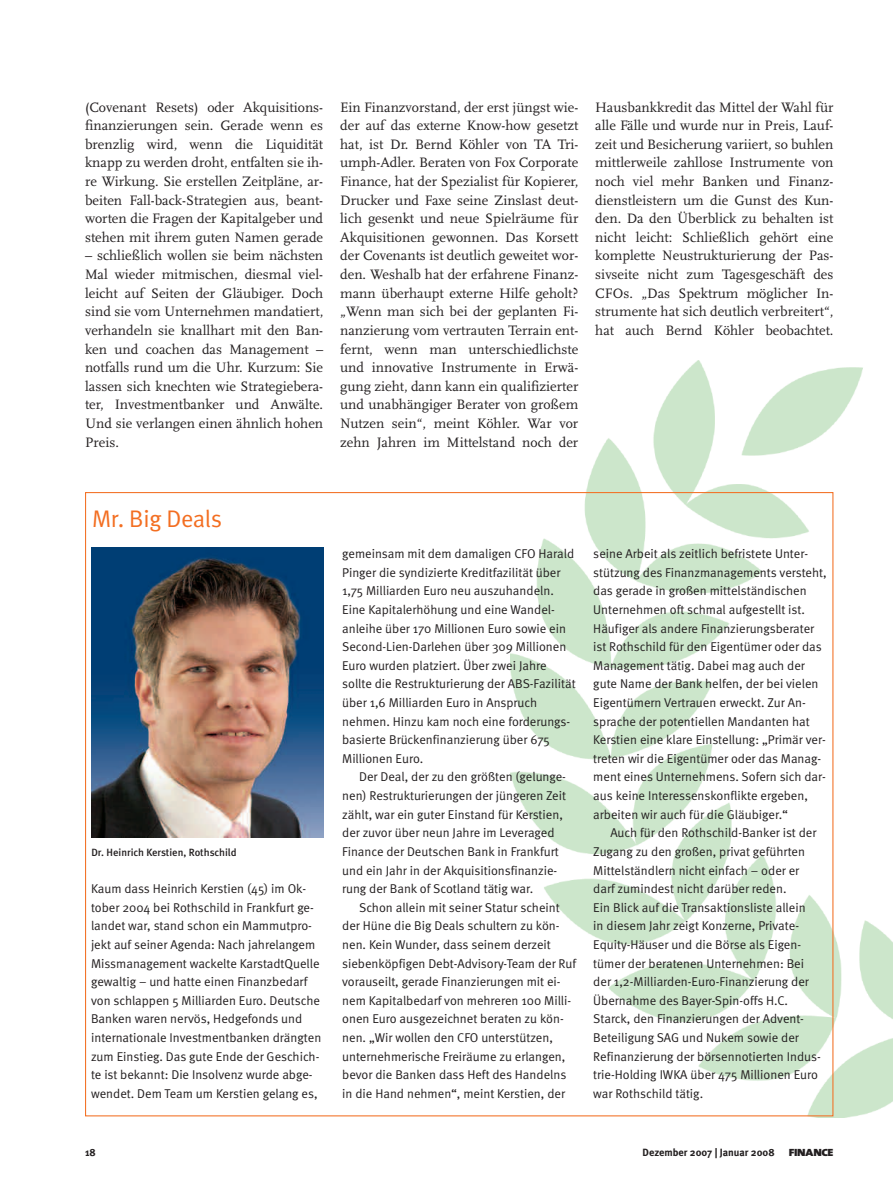
<style>
.page{position:relative;width:893px;height:1191px;background:#fff}
.page>*{position:absolute;margin:0;border:0;box-sizing:border-box;transform-origin:0 0}
.t1{font:24px "Meta Normal LF";letter-spacing:-.01em;color:#f36e21}
.t2{font:14.25px/18.6px "Scala";color:#231f20;text-align:justify}
.t3{font:12.75px/18.6px "Meta Normal";color:#231f20}
.t4{font:500 10.5px "Meta";color:#231f20}
.t5{font:700 10.5px "Meta";color:#231f20}
.t6{font:900 10.5px "The Sans";letter-spacing:-.035em;color:#231f20;scale:1.18 1}
</style>
<div class="page">
<img style="left:510px;top:360px;width:383px;height:757px">
<img style="left:91px;top:548px;width:232px;height:289px">
<p class="t2" style="left:85px;top:98px;width:240px">(Covenant Resets) oder Akquisitions&shy;finanzierungen sein. Gerade wenn es brenzlig wird, wenn die Liquidität knapp zu werden droht, entfalten sie ih&shy;re Wirkung. Sie erstellen Zeitpläne, ar&shy;beiten Fall-back-Strategien aus, beant&shy;worten die Fragen der Kapitalgeber und stehen mit ihrem guten Namen gerade</p>
<p class="t2" style="left:85px;top:247px;width:240px">– schließlich wollen sie beim nächsten Mal wieder mitmischen, diesmal viel&shy;leicht auf Seiten der Gläubiger. Doch sind sie vom Unternehmen mandatiert, verhandeln sie knallhart mit den Ban&shy;ken und coachen das Management – notfalls rund um die Uhr. Kurzum: Sie lassen sich knechten wie Strategiebera&shy;ter, Investmentbanker und Anwälte.<br>Und sie verlangen einen ähnlich hohen Preis.</p>
<p class="t2" style="left:340px;top:98px;width:240px">Ein Finanzvorstand, der erst jüngst wie&shy;der auf das externe Know-how gesetzt hat, ist Dr. Bernd Köhler von TA Tri&shy;umph-Adler. Beraten von Fox Corporate Finance, hat der Spezialist für Kopierer, Drucker und Faxe seine Zinslast deut&shy;lich gesenkt und neue Spielräume für Akquisitionen gewonnen. Das Korsett der Covenants ist deutlich geweitet wor&shy;den. Weshalb hat der erfahrene Finanz&shy;mann überhaupt externe Hilfe geholt? „Wenn man sich bei der geplanten Fi&shy;nanzierung vom vertrauten Terrain ent&shy;fernt, wenn man unterschiedlichste und innovative Instrumente in Erwä&shy;gung zieht, dann kann ein qualifizierter und unabhängiger Berater von großem Nutzen sein“, meint Köhler. War vor zehn Jahren im Mittelstand noch der</p>
<p class="t2" style="left:595px;top:98px;width:240px">Hausbankkredit das Mittel der Wahl für alle Fälle und wurde nur in Preis, Lauf&shy;zeit und Besicherung variiert, so buhlen mittlerweile zahllose Instrumente von noch viel mehr Banken und Finanz&shy;dienstleistern um die Gunst des Kun&shy;den. Da den Überblick zu behalten ist nicht leicht: Schließlich gehört eine komplette Neustrukturierung der Pas&shy;sivseite nicht zum Tagesgeschäft des CFOs. „Das Spektrum möglicher In&shy;strumente hat sich deutlich verbreitert“, hat auch Bernd Köhler beobachtet.</p>
<h1 class="t1" style="left:92px;top:510px;width:131px">Mr. Big Deals</h1>
<p class="t4" style="left:91px;top:848px;width:147px">Dr. Heinrich Kerstien, Rothschild</p>
<p class="t3" style="left:91px;top:880px;width:232px">Kaum dass Heinrich Kerstien (45) im Ok&shy;tober 2004 bei Rothschild in Frankfurt ge&shy;landet war, stand schon ein Mammutpro&shy;jekt auf seiner Agenda: Nach jahrelangem Missmanagement wackelte KarstadtQuelle gewaltig – und hatte einen Finanzbedarf von schlappen 5 Milliarden Euro. Deutsche Banken waren nervös, Hedgefonds und internationale Investmentbanken drängten zum Einstieg. Das gute Ende der Geschich&shy;te ist bekannt: Die Insolvenz wurde abge&shy;wendet. Dem Team um Kerstien gelang es,</p>
<p class="t3" style="left:342px;top:546px;width:235px">gemeinsam mit dem damaligen CFO Harald Pinger die syndizierte Kreditfazilität über 1,75 Milliarden Euro neu auszuhandeln.<br>Eine Kapitalerhöhung und eine Wandel&shy;anleihe über 170 Millionen Euro sowie ein Second-Lien-Darlehen über 309 Millionen Euro wurden platziert. Über zwei Jahre sollte die Restrukturierung der ABS-Fazilität über 1,6 Milliarden Euro in Anspruch nehmen. Hinzu kam noch eine forderungs&shy;basierte Brückenfinanzierung über 675<br>Millionen Euro.</p>
<p class="t3" style="left:342px;top:769px;width:225px;text-indent:17px">Der Deal, der zu den größten (gelunge&shy;nen) Restrukturierungen der jüngeren Zeit zählt, war ein guter Einstand für Kerstien, der zuvor über neun Jahre im Leveraged Finance der Deutschen Bank in Frankfurt und ein Jahr in der Akquisitionsfinanzie&shy;rung der Bank of Scotland tätig war.</p>
<p class="t3" style="left:342px;top:899px;width:235px;text-indent:17px">Schon allein mit seiner Statur scheint der Hüne die Big Deals schultern zu kön&shy;nen. Kein Wunder, dass seinem derzeit siebenköpfigen Debt-Advisory-Team der Ruf vorauseilt, gerade Finanzierungen mit ei&shy;nem Kapitalbedarf von mehreren 100 Milli&shy;onen Euro ausgezeichnet beraten zu kön&shy;nen. „Wir wollen den CFO unterstützen, unternehmerische Freiräume zu erlangen, bevor die Banken dass Heft des Handelns in die Hand nehmen“, meint Kerstien, der</p>
<p class="t3" style="left:593px;top:546px;width:235px">seine Arbeit als zeitlich befristete Unter&shy;stützung des Finanzmanagements versteht, das gerade in großen mittelständischen Unternehmen oft schmal aufgestellt ist.<br>Häufiger als andere Finanzierungsberater ist Rothschild für den Eigentümer oder das Management tätig. Dabei mag auch der gute Name der Bank helfen, der bei vielen Eigentümern Vertrauen erweckt. Zur An&shy;sprache der potentiellen Mandanten hat Kerstien eine klare Einstellung: „Primär ver&shy;treten wir die Eigentümer oder das Manag&shy;ment eines Unternehmens. Sofern sich dar&shy;aus keine Interessenskonflikte ergeben, arbeiten wir auch für die Gläubiger.“</p>
<p class="t3" style="left:593px;top:825px;width:229px;text-indent:17px">Auch für den Rothschild-Banker ist der Zugang zu den großen, privat geführten Mittelständlern nicht einfach – oder er darf zumindest nicht darüber reden.<br>Ein Blick auf die Transaktionsliste allein<br>in diesem Jahr zeigt Konzerne, Private-Equity-Häuser und die Börse als Eigen&shy;tümer der beratenen Unternehmen: Bei der 1,2-Milliarden-Euro-Finanzierung der Übernahme des Bayer-Spin-offs H.C.<br>Starck, den Finanzierungen der Advent-Beteiligung SAG und Nukem sowie der Refinanzierung der börsennotierten Indus&shy;trie-Holding IWKA über 475 Millionen Euro war Rothschild tätig.</p>
<p class="t5" style="left:85px;top:1149px;width:12px">18</p>
<p class="t5" style="left:643px;top:1149px;width:134px">Dezember 2007 | Januar 2008</p>
<p class="t6" style="left:789px;top:1146px;width:39px">FINANCE</p>
</div>
